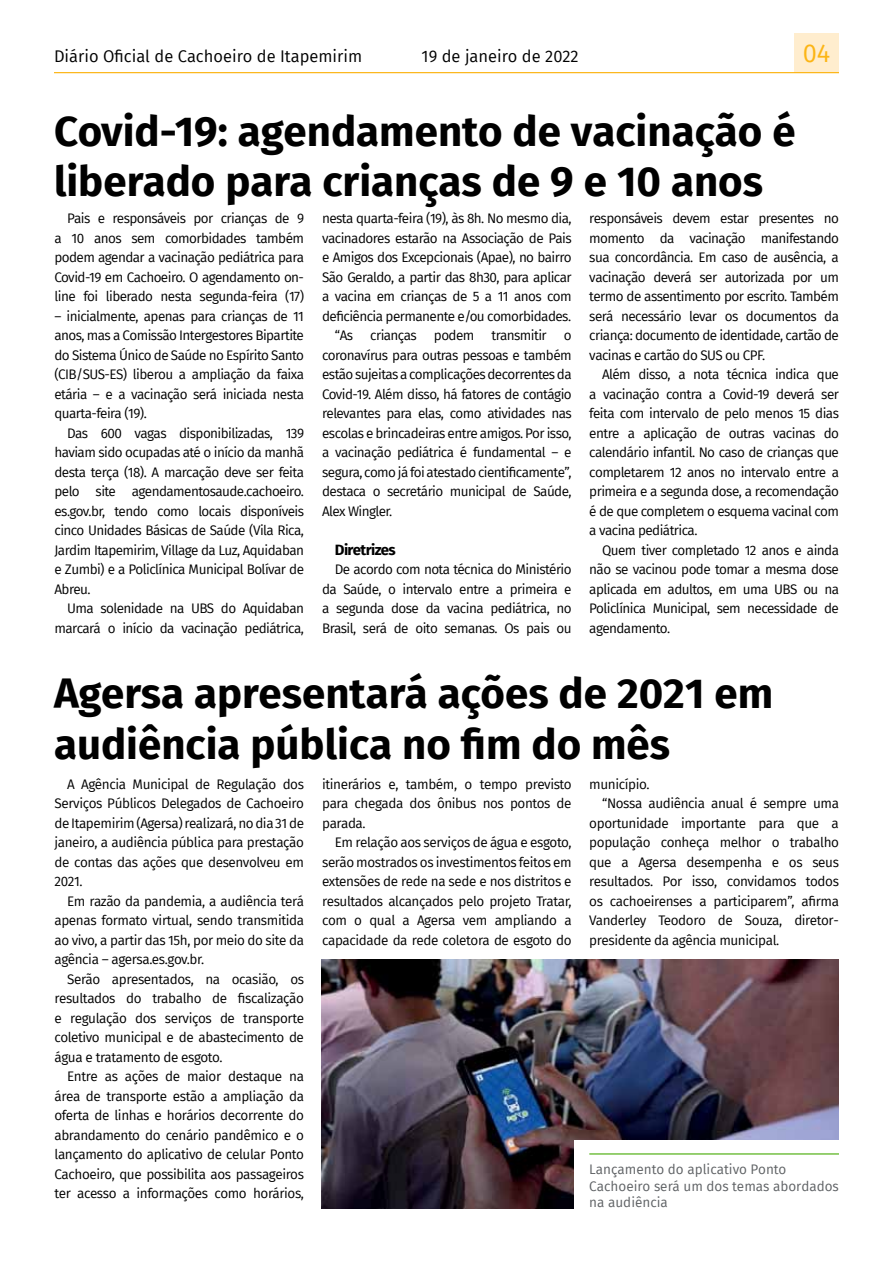
<style>
.page{position:relative;width:893px;height:1263px;background:#fff}
.page>*{position:absolute;margin:0;border:0;box-sizing:border-box;transform-origin:0 0}
.t1{font:700 42px/50.4px "Fira Sans";color:#000}
.t2{font:25.5px "Fira Sans";color:#fcb515}
.t3{font:16.5px "Fira Sans";color:#000}
.t4{font:700 15px "Fira Sans";letter-spacing:-.04em;color:#000}
.t5{font:13.5px/19.5px "Fira Sans";letter-spacing:-.04em;color:#000;text-align:justify}
.t6{font:13.5px/16.6px "Fira Sans";color:#5e6164}
</style>
<div class="page">
<div style="left:794px;top:33px;width:45px;height:40px;background:#ffedce"></div>
<hr style="left:54px;top:72px;width:785px;height:1px;background:#fcb515">
<img style="left:322px;top:959px;width:517px;height:250px">
<div style="left:574px;top:1140px;width:278px;height:71px;background:#fff"></div>
<hr style="left:589px;top:1153px;width:250px;height:2px;background:#75c044">
<p class="t3" style="left:54px;top:43px;width:310px">Diário Oficial de Cachoeiro de Itapemirim</p>
<p class="t3" style="left:422px;top:43px;width:159px">19 de janeiro de 2022</p>
<h2 class="t2" style="left:803px;top:34px;width:29px">04</h2>
<h1 class="t1" style="left:54px;top:103px;width:743px">Covid-19: agendamento de vacinação é liberado para crianças de 9 e 10 anos</h1>
<p class="t5" style="left:54px;top:209px;width:251px;text-indent:13px">Pais e responsáveis por crianças de 9 a 10 anos sem comorbidades também podem agendar a vacinação pediátrica para Covid-19 em Cachoeiro. O agendamento on&shy;line foi liberado nesta segunda-feira (17)</p>
<p class="t5" style="left:54px;top:306px;width:251px">– inicialmente, apenas para crianças de 11 anos, mas a Comissão Intergestores Bipartite do Sistema Único de Saúde no Espírito Santo (CIB/SUS-ES) liberou a ampliação da faixa etária – e a vacinação será iniciada nesta quarta-feira (19).</p>
<p class="t5" style="left:54px;top:423px;width:251px;text-indent:13px">Das 600 vagas disponibilizadas, 139 haviam sido ocupadas até o início da manhã desta terça (18). A marcação deve ser feita pelo site agendamentosaude.cachoeiro. es.gov.br, tendo como locais disponíveis cinco Unidades Básicas de Saúde (Vila Rica, Jardim Itapemirim, Village da Luz, Aquidaban e Zumbi) e a Policlínica Municipal Bolívar de Abreu.</p>
<p class="t5" style="left:54px;top:598px;width:251px;text-align:right">Uma solenidade na UBS do Aquidaban marcará o início da vacinação pediátrica,</p>
<p class="t5" style="left:322px;top:208px;width:251px">nesta quarta-feira (19), às 8h. No mesmo dia,</p>
<p class="t5" style="left:322px;top:228px;width:251px">vacinadores estarão na Associação de Pais</p>
<p class="t5" style="left:322px;top:247px;width:251px">e Amigos dos Excepcionais (Apae), no bairro</p>
<p class="t5" style="left:322px;top:267px;width:251px">São Geraldo, a partir das 8h30, para aplicar</p>
<p class="t5" style="left:322px;top:286px;width:251px">a vacina em crianças de 5 a 11 anos com</p>
<p class="t5" style="left:322px;top:306px;width:251px">deficiência permanente e/ou comorbidades.</p>
<p class="t5" style="left:335px;top:325px;width:20px">“As</p>
<p class="t5" style="left:370px;top:325px;width:48px">crianças</p>
<p class="t5" style="left:434px;top:325px;width:42px">podem</p>
<p class="t5" style="left:492px;top:325px;width:57px">transmitir</p>
<p class="t5" style="left:322px;top:325px;width:251px;text-indent:242px">o coronavírus para outras pessoas e também estão sujeitas a complicações decorrentes da Covid-19. Além disso, há fatores de contágio relevantes para elas, como atividades nas escolas e brincadeiras entre amigos. Por isso, a vacinação pediátrica é fundamental – e segura, como já foi atestado cientificamente”, destaca o secretário municipal de Saúde, Alex Wingler.</p>
<p class="t4" style="left:335px;top:537px;width:62px">Diretrizes</p>
<p class="t5" style="left:322px;top:560px;width:251px;text-indent:13px">De acordo com nota técnica do Ministério da Saúde, o intervalo entre a primeira e a segunda dose da vacina pediátrica, no Brasil, será de oito semanas. Os pais ou</p>
<p class="t5" style="left:589px;top:208px;width:251px">responsáveis devem estar presentes no momento da vacinação manifestando sua concordância. Em caso de ausência, a vacinação deverá ser autorizada por um termo de assentimento por escrito. Também será necessário levar os documentos da criança: documento de identidade, cartão de vacinas e cartão do SUS ou CPF.</p>
<p class="t5" style="left:589px;top:364px;width:251px;text-indent:13px">Além disso, a nota técnica indica que a vacinação contra a Covid-19 deverá ser feita com intervalo de pelo menos 15 dias entre a aplicação de outras vacinas do calendário infantil. No caso de crianças que completarem 12 anos no intervalo entre a primeira e a segunda dose, a recomendação é de que completem o esquema vacinal com a vacina pediátrica.</p>
<p class="t5" style="left:589px;top:540px;width:251px;text-indent:13px">Quem tiver completado 12 anos e ainda não se vacinou pode tomar a mesma dose aplicada em adultos, em uma UBS ou na Policlínica Municipal, sem necessidade de agendamento.</p>
<h1 class="t1" style="left:54px;top:665px;width:721px">Agersa apresentará ações de 2021 em audiência pública no fim do mês</h1>
<p class="t5" style="left:54px;top:774px;width:251px;text-indent:13px">A Agência Municipal de Regulação dos Serviços Públicos Delegados de Cachoeiro de Itapemirim (Agersa) realizará, no dia 31 de janeiro, a audiência pública para prestação de contas das ações que desenvolveu em 2021.</p>
<p class="t5" style="left:54px;top:891px;width:251px;text-indent:13px">Em razão da pandemia, a audiência terá apenas formato virtual, sendo transmitida ao vivo, a partir das 15h, por meio do site da agência – agersa.es.gov.br.</p>
<p class="t5" style="left:54px;top:969px;width:251px;text-indent:13px">Serão apresentados, na ocasião, os resultados do trabalho de fiscalização e regulação dos serviços de transporte coletivo municipal e de abastecimento de água e tratamento de esgoto.</p>
<p class="t5" style="left:54px;top:1066px;width:251px;text-indent:13px">Entre as ações de maior destaque na área de transporte estão a ampliação da oferta de linhas e horários decorrente do abrandamento do cenário pandêmico e o lançamento do aplicativo de celular Ponto Cachoeiro, que possibilita aos passageiros ter acesso a informações como horários,</p>
<p class="t5" style="left:322px;top:774px;width:251px">itinerários e, também, o tempo previsto para chegada dos ônibus nos pontos de parada.</p>
<p class="t5" style="left:322px;top:833px;width:251px;text-indent:13px">Em relação aos serviços de água e esgoto, serão mostrados os investimentos feitos em extensões de rede na sede e nos distritos e resultados alcançados pelo projeto Tratar, com o qual a Agersa vem ampliando a capacidade da rede coletora de esgoto do</p>
<p class="t5" style="left:589px;top:774px;width:62px">município.</p>
<p class="t5" style="left:602px;top:793px;width:238px">“Nossa audiência anual é sempre uma</p>
<p class="t5" style="left:589px;top:813px;width:251px">oportunidade importante para que a</p>
<p class="t5" style="left:589px;top:832px;width:251px">população conheça melhor o trabalho</p>
<p class="t5" style="left:589px;top:852px;width:251px">que a Agersa desempenha e os seus</p>
<p class="t5" style="left:589px;top:871px;width:251px">resultados. Por isso, convidamos todos</p>
<p class="t5" style="left:589px;top:891px;width:251px">os cachoeirenses a participarem”, afirma</p>
<p class="t5" style="left:589px;top:910px;width:251px">Vanderley Teodoro de Souza, diretor-</p>
<p class="t5" style="left:589px;top:930px;width:192px">presidente da agência municipal.</p>
<p class="t6" style="left:589px;top:1160px;width:251px">Lançamento do aplicativo Ponto<br>Cachoeiro será um dos temas abordados na audiência</p>
</div>
